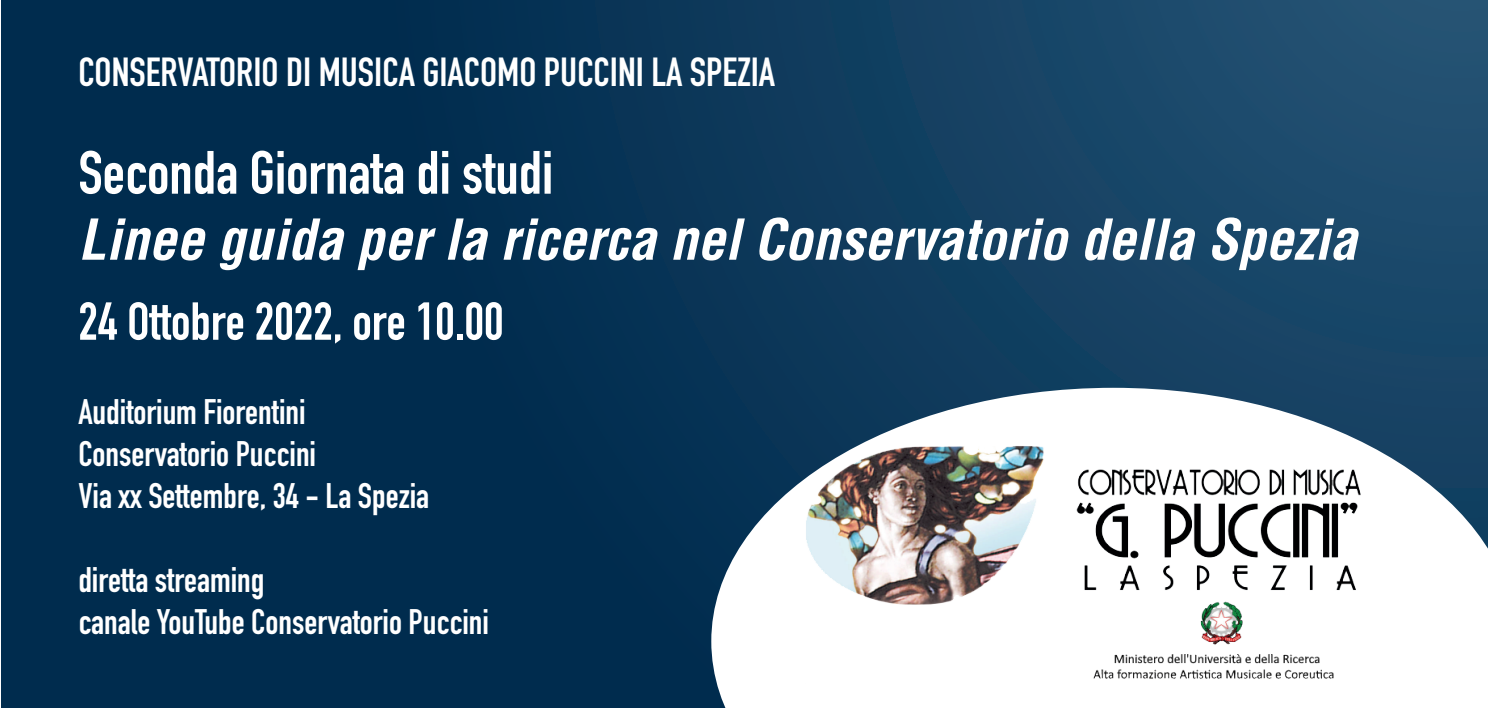
<style>
.page{position:relative;width:1489px;height:709px;background:#fff}
.page>*{position:absolute;margin:0;border:0;box-sizing:border-box;transform-origin:0 0}
.t1{font:700 60px "DIN Condensed";color:#fff}
.t2{font:italic 700 condensed 55px "Helvetica LT Std";color:#fff}
.t3{font:700 52.5px "DIN Condensed";color:#fff}
.t4{font:700 40px "DIN Condensed";color:#fff}
.t5{font:700 35px/42px "DIN Condensed";color:#fff}
</style>
<div class="page">
<div style="left:1px;top:0;width:1486px;height:707px;background:linear-gradient(to right,#002447,#204d6e)"></div>
<svg style="left:711px;top:388px;width:777px;height:320px"></svg>
<img style="left:781px;top:429px;width:603px;height:259px">
<p class="t4" style="left:78px;top:45px;width:698px">CONSERVATORIO DI MUSICA GIACOMO PUCCINI LA SPEZIA</p>
<h1 class="t1" style="left:78px;top:132px;width:476px">Seconda Giornata di studi</h1>
<h2 class="t2" style="left:78px;top:205px;width:1280px">Linee guida per la ricerca nel Conservatorio della Spezia</h2>
<h3 class="t3" style="left:78px;top:286px;width:426px">24 Ottobre 2022, ore 10.00</h3>
<p class="t5" style="left:78px;top:390px;width:352px">Auditorium Fiorentini<br>Conservatorio Puccini<br>Via xx Settembre, 34 - La Spezia</p>
<p class="t5" style="left:78px;top:558px;width:412px">diretta streaming<br>canale YouTube Conservatorio Puccini</p>
</div>
